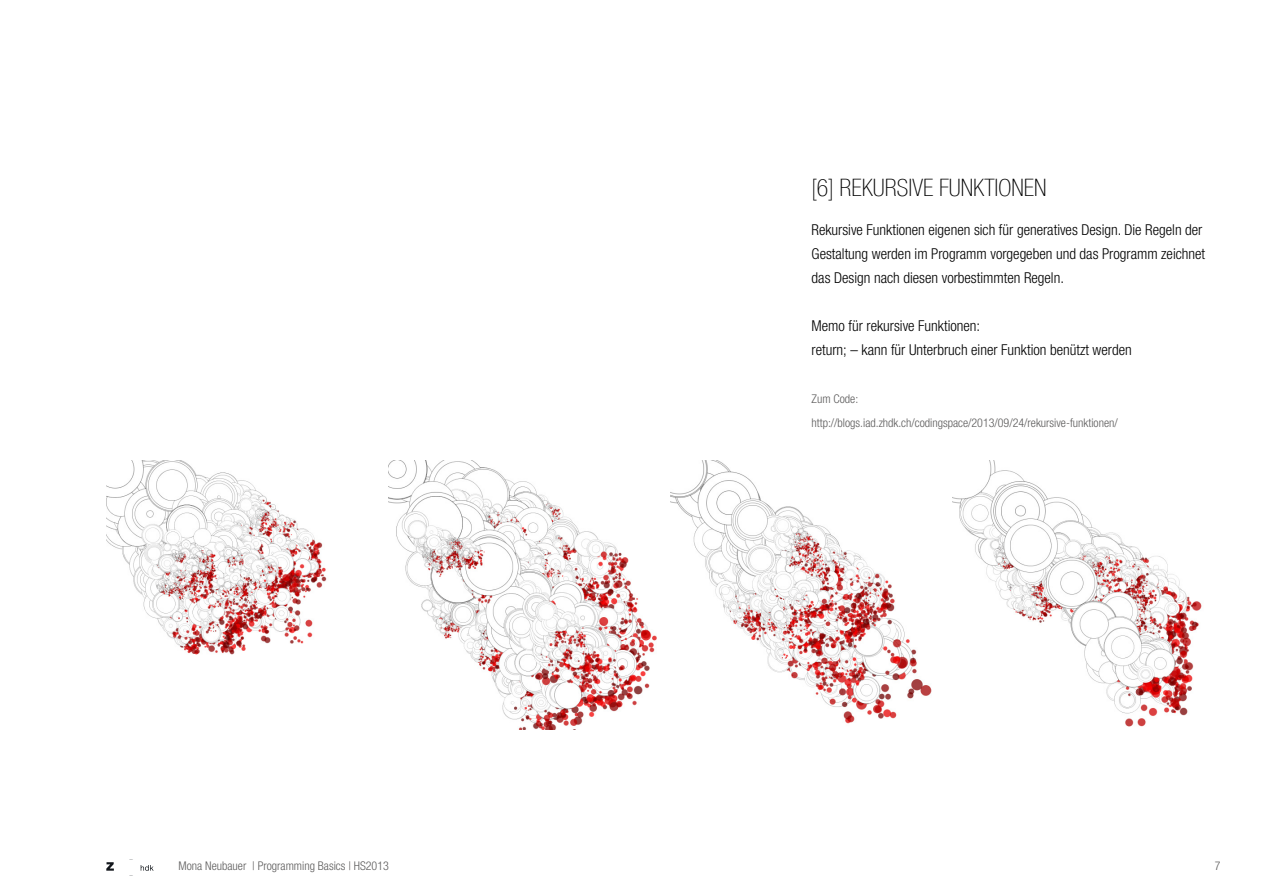
<style>
.page{position:relative;width:1263px;height:893px;background:#fff}
.page>*{position:absolute;margin:0;border:0;box-sizing:border-box;transform-origin:0 0}
.t1{font:100 condensed 24px "Helvetica Neue LT Com";color:#000}
.t2{font:300 condensed 15px/24px "Helvetica Neue LT Com";color:#000}
.t3{font:300 condensed 12px/24px "Helvetica Neue LT Com";color:#5d5c5c}
.t4{font:3.45px "Helvetica Neue";color:#13171c}
</style>
<div class="page">
<svg style="left:106px;top:862px;width:48px;height:9px"></svg>
<img style="left:106px;top:461px;width:221px;height:194px">
<img style="left:388px;top:461px;width:269px;height:268px">
<img style="left:670px;top:461px;width:262px;height:263px">
<img style="left:952px;top:461px;width:250px;height:266px">
<h1 class="t1" style="left:812px;top:174px;width:236px">[6] REKURSIVE FUNKTIONEN</h1>
<p class="t2" style="left:812px;top:218px;width:395px">Rekursive Funktionen eigenen sich für generatives Design. Die Regeln der<br>Gestaltung werden im Programm vorgegeben und das Programm zeichnet das Design nach diesen vorbestimmten Regeln.</p>
<p class="t2" style="left:812px;top:314px;width:322px">Memo für rekursive Funktionen:<br>return; – kann für Unterbruch einer Funktion benützt werden</p>
<p class="t3" style="left:812px;top:387px;width:308px">Zum Code: http://blogs.iad.zhdk.ch/codingspace/2013/09/24/rekursive-funktionen/</p>
<p class="t4" style="left:129px;top:857px;width:5px">—</p>
<p class="t3" style="left:179px;top:854px;width:212px">Mona Neubauer | Programming Basics | HS2013</p>
<p class="t3" style="left:1215px;top:854px;width:7px">7</p>
</div>
